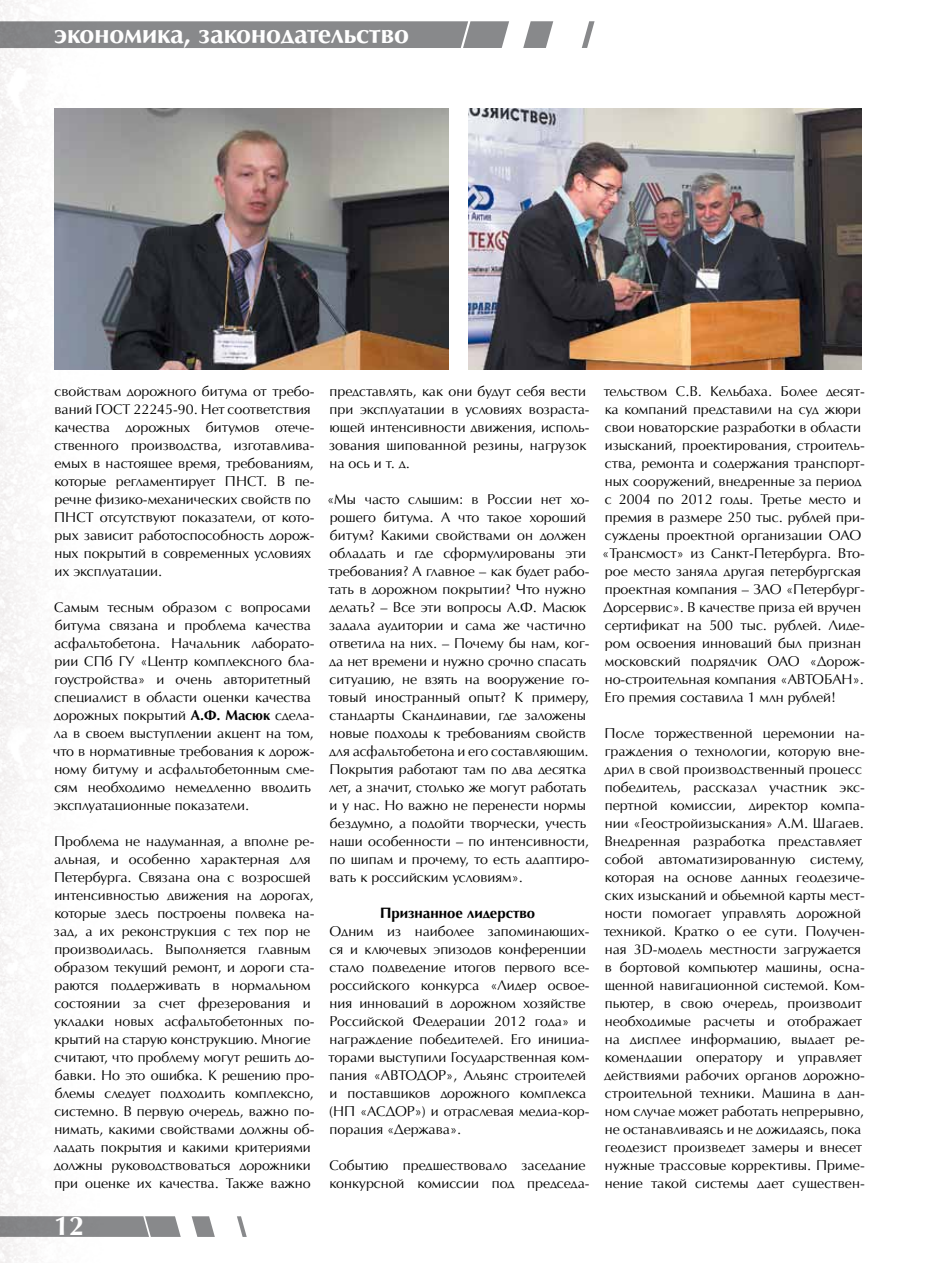
<style>
.page{position:relative;width:936px;height:1263px;background:#fff}
.page>*{position:absolute;margin:0;border:0;box-sizing:border-box;transform-origin:0 0}
.t1{font:700 27px "AG Opus High Resolution";color:#fff}
.t2{font:700 15px "AG Opus High Resolution";color:#000}
.t3{font:14.25px/18px "AG Opus High Resolution";color:#000}
.s1{font-weight:700}
</style>
<div class="page">
<svg style="left:0;top:21px;width:594px;height:27px;background:#959697"></svg>
<svg style="left:0;top:1216px;width:247px;height:21px"></svg>
<img style="left:54px;top:108px;width:395px;height:262px">
<img style="left:468px;top:108px;width:393px;height:262px">
<h1 class="t1" style="left:54px;top:18px;width:357px">экономика, законодательство</h1>
<p class="t3" style="left:54px;top:382px;width:262px">свойствам дорожного битума от требо&shy;ваний ГОСТ 22245-90. Нет соответствия качества дорожных битумов отече&shy;ственного производства, изготавлива&shy;емых в настоящее время, требованиям, которые регламентирует ПНСТ. В пе&shy;речне физико-механических свойств по ПНСТ отсутствуют показатели, от кото&shy;рых зависит работоспособность дорож&shy;ных покрытий в современных условиях их эксплуатации.</p>
<p class="t3" style="left:53px;top:598px;width:263px">Самым тесным образом с вопросами битума связана и проблема качества асфальтобетона. Начальник лаборато&shy;рии СПб ГУ «Центр комплексного бла&shy;гоустройства» и очень авторитетный специалист в области оценки качества дорожных покрытий <span class="s1">А.Ф. Масюк</span> сдела&shy;ла в своем выступлении акцент на том, что в нормативные требования к дорож&shy;ному битуму и асфальтобетонным сме&shy;сям необходимо немедленно вводить эксплуатационные показатели.</p>
<p class="t3" style="left:54px;top:832px;width:262px">Проблема не надуманная, а вполне ре&shy;альная, и особенно характерная для Петербурга. Связана она с возросшей интенсивностью движения на дорогах, которые здесь построены полвека на&shy;зад, а их реконструкция с тех пор не производилась. Выполняется главным образом текущий ремонт, и дороги ста&shy;раются поддерживать в нормальном состоянии за счет фрезерования и укладки новых асфальтобетонных по&shy;крытий на старую конструкцию. Многие считают, что проблему могут решить до&shy;бавки. Но это ошибка. К решению про&shy;блемы следует подходить комплексно, системно. В первую очередь, важно по&shy;нимать, какими свойствами должны об&shy;ладать покрытия и какими критериями должны руководствоваться дорожники при оценке их качества. Также важно</p>
<h1 class="t1" style="left:54px;top:1210px;width:32px">12</h1>
<p class="t3" style="left:329px;top:382px;width:262px">представлять, как они будут себя вести при эксплуатации в условиях возраста&shy;ющей интенсивности движения, исполь&shy;зования шипованной резины, нагрузок на ось и т. д.</p>
<p class="t3" style="left:327px;top:490px;width:264px">«Мы часто слышим: в России нет хо&shy;рошего битума. А что такое хороший битум? Какими свойствами он должен обладать и где сформулированы эти требования? А главное – как будет рабо&shy;тать в дорожном покрытии? Что нужно делать? – Все эти вопросы А.Ф. Масюк задала аудитории и сама же частично ответила на них. – Почему бы нам, ког&shy;да нет времени и нужно срочно спасать ситуацию, не взять на вооружение го&shy;товый иностранный опыт? К примеру, стандарты Скандинавии, где заложены новые подходы к требованиям свойств для асфальтобетона и его составляющим.<br>Покрытия работают там по два десятка лет, а значит, столько же могут работать и у нас. Но важно не перенести нормы бездумно, а подойти творчески, учесть наши особенности – по интенсивности, по шипам и прочему, то есть адаптиро&shy;вать к российским условиям».</p>
<p class="t2" style="left:380px;top:904px;width:157px">Признанное лидерство</p>
<p class="t3" style="left:328px;top:922px;width:262px">Одним из наиболее запоминающих&shy;ся и ключевых эпизодов конференции стало подведение итогов первого все&shy;российского конкурса «Лидер освое&shy;ния инноваций в дорожном хозяйстве Российской Федерации 2012 года» и награждение победителей. Его инициа&shy;торами выступили Государственная ком&shy;пания «АВТОДОР», Альянс строителей и поставщиков дорожного комплекса (НП «АСДОР») и отраслевая медиа-кор&shy;порация «Держава».</p>
<p class="t3" style="left:329px;top:1156px;width:262px">Событию предшествовало заседание конкурсной комиссии под председа-</p>
<p class="t3" style="left:602px;top:382px;width:264px">тельством С.В. Кельбаха. Более десят&shy;ка компаний представили на суд жюри свои новаторские разработки в области изысканий, проектирования, строитель&shy;ства, ремонта и содержания транспорт&shy;ных сооружений, внедренные за период с 2004 по 2012 годы. Третье место и премия в размере 250 тыс. рублей при&shy;суждены проектной организации ОАО «Трансмост» из Санкт-Петербурга. Вто&shy;рое место заняла другая петербургская проектная компания – ЗАО «Петербург-Дорсервис». В качестве приза ей вручен сертификат на 500 тыс. рублей. Лиде&shy;ром освоения инноваций был признан московский подрядчик ОАО «Дорож&shy;но-строительная компания «АВТОБАН».<br>Его премия составила 1 млн рублей!</p>
<p class="t3" style="left:603px;top:724px;width:262px">После торжественной церемонии на&shy;граждения о технологии, которую вне&shy;дрил в свой производственный процесс победитель, рассказал участник экс&shy;пертной комиссии, директор компа&shy;нии «Геостройизыскания» А.М. Шагаев.<br>Внедренная разработка представляет собой автоматизированную систему, которая на основе данных геодезиче&shy;ских изысканий и объемной карты мест&shy;ности помогает управлять дорожной техникой. Кратко о ее сути. Получен&shy;ная 3D-модель местности загружается в бортовой компьютер машины, осна&shy;щенной навигационной системой. Ком&shy;пьютер, в свою очередь, производит необходимые расчеты и отображает на дисплее информацию, выдает ре&shy;комендации оператору и управляет действиями рабочих органов дорожно&shy;строительной техники. Машина в дан&shy;ном случае может работать непрерывно, не останавливаясь и не дожидаясь, пока геодезист произведет замеры и внесет нужные трассовые коррективы. Приме&shy;нение такой системы дает существен-</p>
</div>
